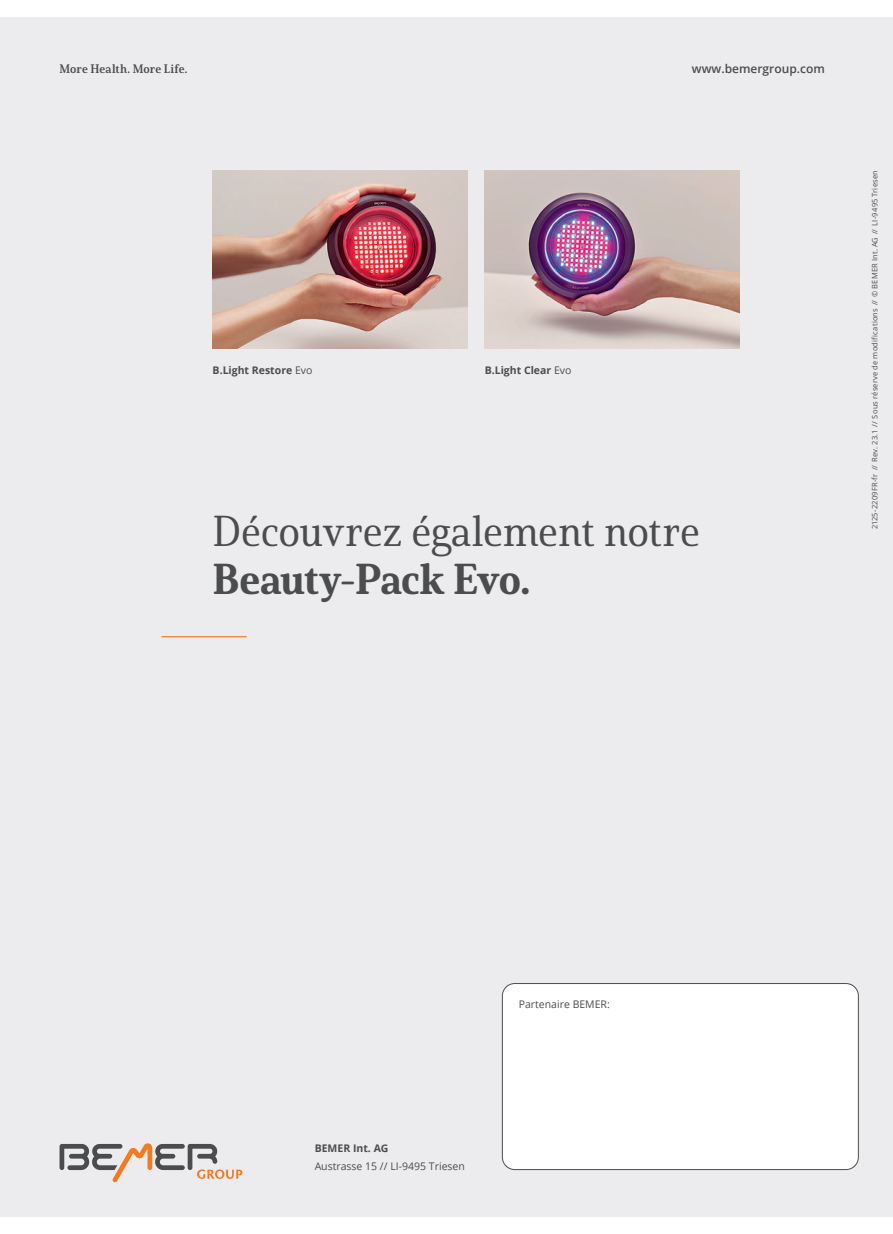
<style>
.page{position:relative;width:893px;height:1234px;background:#fff}
.page>*{position:absolute;margin:0;border:0;box-sizing:border-box;transform-origin:0 0}
.t1{font:42px "Solitas Serif Nor Med";letter-spacing:-.005em;color:#4b4c4d}
.t2{font:42px "Solitas Serif Nor Ex B";letter-spacing:-.01em;color:#4b4c4d}
.t3{font:12px "Solitas Serif Nor Bol";letter-spacing:.01em;color:#4b4c4d}
.t4{font:600 12px "Open Sans";color:#4b4c4d}
.t5{font:10.5px "Open Sans";color:#4b4c4d}
.t6{font:700 10.5px "Open Sans";color:#4b4c4d}
.t7{font:7.5px "Open Sans";letter-spacing:.025em;color:#4b4c4d}
.s1{font-weight:400}
</style>
<div class="page">
<div style="left:0;top:17px;width:893px;height:1199px;background:#ececee"></div>
<div style="left:502px;top:983px;width:356px;height:186px;background:#fff;border-radius:12px"></div>
<div style="left:502px;top:982px;width:357px;height:187px;border:1px solid #4b4c4d;border-radius:12px"></div>
<img style="left:213px;top:170px;width:255px;height:179px">
<img style="left:485px;top:170px;width:255px;height:179px">
<svg style="left:60px;top:1143px;width:182px;height:38px"></svg>
<hr style="left:162px;top:636px;width:85px;height:1px;background:#f47921">
<h2 class="t3" style="left:60px;top:61px;width:129px">More Health. More Life.</h2>
<h2 class="t4" style="left:692px;top:60px;width:134px">www.bemergroup.com</h2>
<h3 class="t6" style="left:213px;top:362px;width:101px">B.Light Restore <span class="s1">Evo</span></h3>
<h3 class="t6" style="left:485px;top:362px;width:88px">B.Light Clear <span class="s1">Evo</span></h3>
<h1 class="t1" style="left:213px;top:505px;width:489px">Découvrez également notre</h1>
<h1 class="t2" style="left:213px;top:553px;width:319px">Beauty-Pack Evo.</h1>
<p class="t7" style="left:870px;top:529px;width:360px;rotate:-90deg">2125-2209FR-fr // Rev. 23.1 // Sous réserve de modifications // © BEMER Int. AG // LI-9495 Triesen</p>
<h3 class="t6" style="left:315px;top:1140px;width:75px">BEMER Int. AG</h3>
<h3 class="t5" style="left:315px;top:1158px;width:152px">Austrasse 15 // LI-9495 Triesen</h3>
<h3 class="t5" style="left:519px;top:996px;width:93px">Partenaire BEMER:</h3>
</div>
